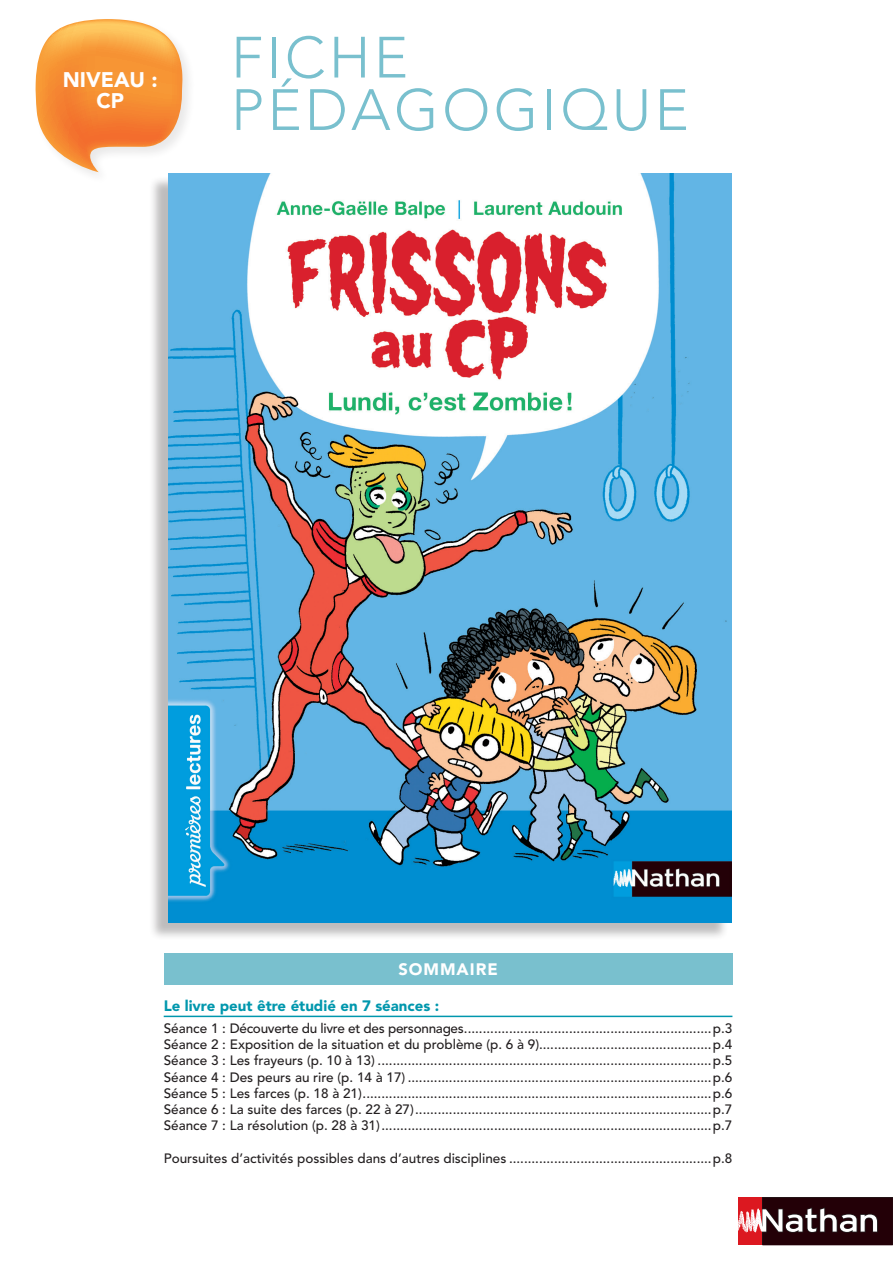
<style>
.page{position:relative;width:893px;height:1263px;background:#fff}
.page>*{position:absolute;margin:0;border:0;box-sizing:border-box;transform-origin:0 0}
.t1{font:300 57.6px "Avenir LT Std";letter-spacing:.06em;color:#79c0ce}
.t2{font:900 21px "Avenir LT Std";color:#fff}
.Titre_Blanc_gras{font:900 16.5px "Avenir LT Std";letter-spacing:.06em;color:#fff}
.Sommaire_Souligné_ti{font:900 15px "Avenir LT Std";color:#0097ad}
.Sommaire{font:500 13.5px "Avenir LT Std";color:#231f20}
.Sommaire-2{font:500 13.5px "Avenir LT Std";letter-spacing:-.02em;color:#231f20}
</style>
<div class="page">
<hr style="left:164px;top:1016px;width:568px;height:1px;background:#0097ad">
<div style="left:164px;top:953px;width:568px;height:31px;background:#79c0ce"></div>
<svg style="left:738px;top:1197px;width:155px;height:48px;background:#5f3338"></svg>
<div style="left:149px;top:176px;width:580px;height:765px;background:#231f20;opacity:.3"></div>
<img style="left:168px;top:174px;width:564px;height:748px">
<div style="left:33px;top:17px;width:164px;height:168px;background:#231f20;opacity:.1"></div>
<svg style="left:35px;top:19px;width:148px;height:153px"></svg>
<p class="t2" style="left:63px;top:67px;width:96px">NIVEAU :</p>
<p class="t2" style="left:96px;top:88px;width:29px">CP</p>
<p class="t1" style="left:231px;top:24px;width:178px">FICHE</p>
<p class="t1" style="left:231px;top:76px;width:459px">PÉDAGOGIQUE</p>
<p class="Titre_Blanc_gras" style="left:398px;top:959px;width:101px">SOMMAIRE</p>
<p class="Sommaire_Souligné_ti" style="left:164px;top:997px;width:277px">Le livre peut être étudié en 7 séances :</p>
<p class="Sommaire-2" style="left:164px;top:1020px;width:570px">Séance 1 : Découverte du livre et des personnages..................................................................p.3</p>
<p class="Sommaire" style="left:164px;top:1037px;width:570px">Séance 2 : Exposition de la situation et du problème (p. 6 à 9)..............................................p.4</p>
<p class="Sommaire" style="left:164px;top:1053px;width:570px">Séance 3 : Les frayeurs (p. 10 à 13) .........................................................................................p.5</p>
<p class="Sommaire" style="left:164px;top:1069px;width:570px">Séance 4 : Des peurs au rire (p. 14 à 17) .................................................................................p.6</p>
<p class="Sommaire" style="left:164px;top:1085px;width:570px">Séance 5 : Les farces (p. 18 à 21).............................................................................................p.6</p>
<p class="Sommaire" style="left:164px;top:1101px;width:570px">Séance 6 : La suite des farces (p. 22 à 27)...............................................................................p.7</p>
<p class="Sommaire" style="left:164px;top:1118px;width:570px">Séance 7 : La résolution (p. 28 à 31)........................................................................................p.7</p>
<p class="Sommaire" style="left:164px;top:1150px;width:570px">Poursuites d’activités possibles dans d’autres disciplines ......................................................p.8</p>
</div>
